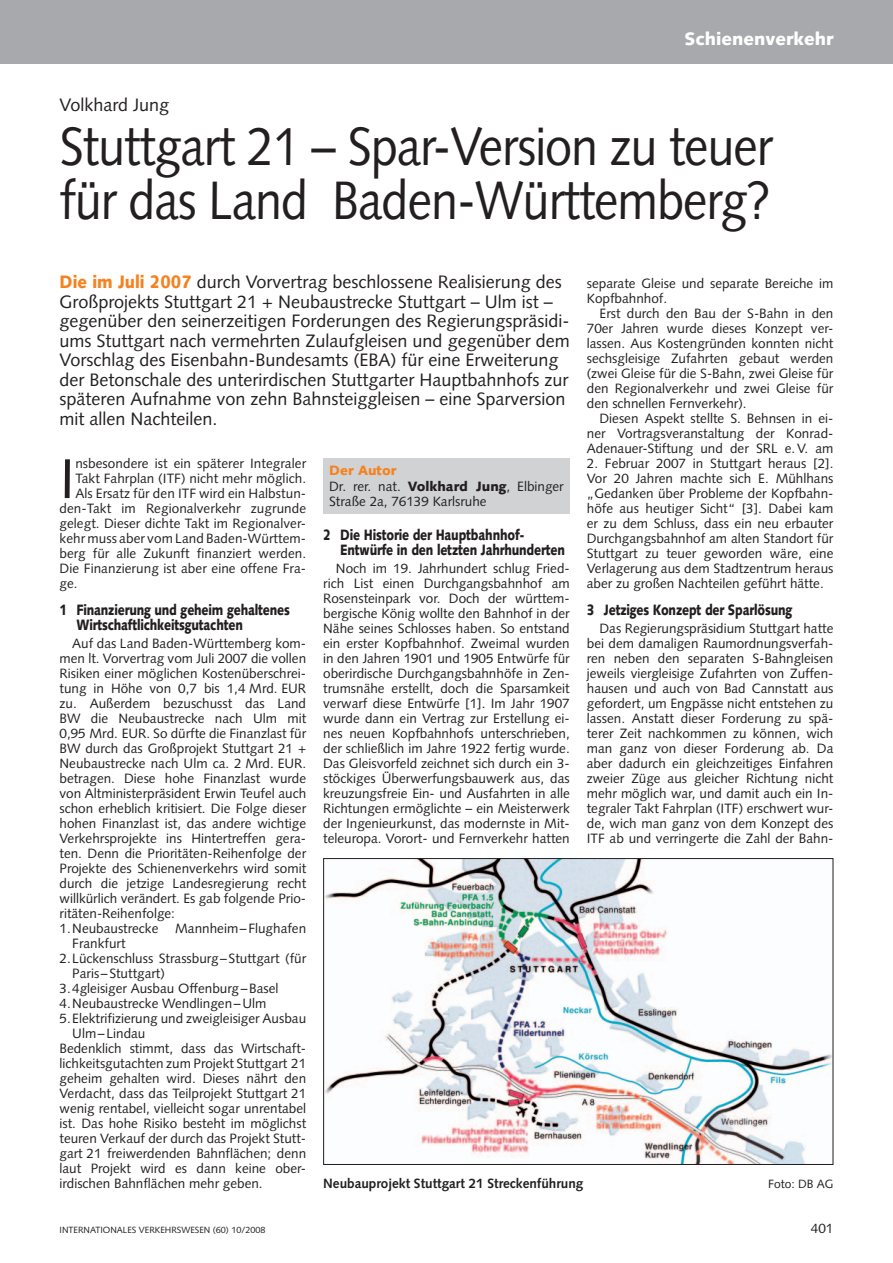
<style>
.page{position:relative;width:893px;height:1263px;background:#fff}
.page>*{position:absolute;margin:0;border:0;box-sizing:border-box;transform-origin:0 0}
.t1{font:55.95px "Syntax";color:#231f20}
.t2{font:54px/54px "Syntax";letter-spacing:-.02em;color:#231f20;scale:.9 1}
.t3{font:18px/19.5px "Syntax";color:#231f20}
.t4{font:900 18px "Syntax";color:#fff}
.t5{font:900 15px/15px "Syntax";letter-spacing:-.015em;color:#231f20;scale:.8 1}
.t6{font:13.5px/15px "Syntax";color:#231f20;text-align:justify}
.t7{font:700 13.5px "Syntax";color:#231f20}
.t8{font:12px "Syntax";color:#231f20}
.t9{font:9px "Syntax";color:#231f20}
.s1{font-weight:900;color:#f58220}
.s2{font-weight:900}
</style>
<div class="page">
<div style="left:0;top:0;width:893px;height:64px;background:#a8a9ad"></div>
<div style="left:323px;top:458px;width:247px;height:55px;background:#d1d2d4"></div>
<img style="left:325px;top:860px;width:506px;height:303px">
<div style="left:323px;top:858px;width:510px;height:307px;border:1px solid #231f20"></div>
<h3 class="t4" style="left:684px;top:32px;width:151px">Schienenverkehr</h3>
<h3 class="t3" style="left:60px;top:97px;width:111px">Volkhard Jung</h3>
<h2 class="t2" style="left:60px;top:125px;width:794px">Stuttgart 21 – Spar-Version zu teuer für das Land Baden-Württemberg?</h2>
<p class="t3" style="left:60px;top:274px;width:512px"><span class="s1">Die im Juli 2007</span> durch Vorvertrag beschlossene Realisierung des Großprojekts Stuttgart 21 + Neubaustrecke Stuttgart – Ulm ist – gegenüber den seinerzeitigen Forderungen des Regierungspräsidi&shy;ums Stuttgart nach vermehrten Zulaufgleisen und gegenüber dem Vorschlag des Eisenbahn-Bundesamts (EBA) für eine Erweiterung der Betonschale des unterirdischen Stuttgarter Hauptbahnhofs zur späteren Aufnahme von zehn Bahnsteiggleisen – eine Sparversion mit allen Nachteilen.</p>
<p class="t6" style="left:587px;top:277px;width:248px">separate Gleise und separate Bereiche im<br>Kopfbahnhof.</p>
<p class="t6" style="left:587px;top:307px;width:248px;text-indent:13px">Erst durch den Bau der S-Bahn in den 70er Jahren wurde dieses Konzept ver&shy;lassen. Aus Kostengründen konnten nicht sechsgleisige Zufahrten gebaut werden (zwei Gleise für die S-Bahn, zwei Gleise für den Regionalverkehr und zwei Gleise für den schnellen Fernverkehr).</p>
<p class="t6" style="left:587px;top:412px;width:248px;text-indent:13px">Diesen Aspekt stellte S. Behnsen in ei&shy;ner Vortragsveranstaltung der Konrad-Adenauer-Stiftung und der SRL e. V. am</p>
<p class="t6" style="left:587px;top:457px;width:248px">2. Februar 2007 in Stuttgart heraus [2].<br>Vor 20 Jahren machte sich E. Mühlhans „Gedanken über Probleme der Kopfbahn&shy;höfe aus heutiger Sicht“ [3]. Dabei kam er zu dem Schluss, dass ein neu erbauter Durchgangsbahnhof am alten Standort für Stuttgart zu teuer geworden wäre, eine Verlagerung aus dem Stadtzentrum heraus aber zu großen Nachteilen geführt hätte.</p>
<p class="t5" style="left:587px;top:604px;width:258px">3 Jetziges Konzept der Sparlösung</p>
<p class="t6" style="left:587px;top:622px;width:248px;text-indent:13px">Das Regierungspräsidium Stuttgart hatte bei dem damaligen Raumordnungsverfah&shy;ren neben den separaten S-Bahngleisen jeweils viergleisige Zufahrten von Zuffen&shy;hausen und auch von Bad Cannstatt aus gefordert, um Engpässe nicht entstehen zu lassen. Anstatt dieser Forderung zu spä&shy;terer Zeit nachkommen zu können, wich man ganz von dieser Forderung ab. Da aber dadurch ein gleichzeitiges Einfahren zweier Züge aus gleicher Richtung nicht mehr möglich war, und damit auch ein In&shy;tegraler Takt Fahrplan (ITF) erschwert wur&shy;de, wich man ganz von dem Konzept des ITF ab und verringerte die Zahl der Bahn-</p>
<p class="t6" style="left:75px;top:457px;width:232px">nsbesondere ist ein späterer Integraler</p>
<p class="t6" style="left:75px;top:472px;width:232px">Takt Fahrplan (ITF) nicht mehr möglich.</p>
<p class="t6" style="left:75px;top:487px;width:232px">Als Ersatz für den ITF wird ein Halbstun-</p>
<p class="t6" style="left:60px;top:502px;width:248px">den-Takt im Regionalverkehr zugrunde</p>
<p class="t6" style="left:60px;top:517px;width:248px">gelegt. Dieser dichte Takt im Regionalver-</p>
<p class="t6" style="left:60px;top:532px;width:248px">kehr muss aber vom Land Baden-Württem-</p>
<p class="t6" style="left:60px;top:547px;width:248px">berg für alle Zukunft finanziert werden.</p>
<p class="t6" style="left:60px;top:562px;width:248px">Die Finanzierung ist aber eine offene Fra-</p>
<p class="t6" style="left:60px;top:577px;width:20px">ge.</p>
<p class="t5" style="left:77px;top:604px;width:268px;text-indent:-17px">1 Finanzierung und geheim gehaltenes<br>Wirtschaftlichkeitsgutachten</p>
<p class="t6" style="left:60px;top:637px;width:248px;text-indent:13px">Auf das Land Baden-Württemberg kom&shy;men lt. Vorvertrag vom Juli 2007 die vollen Risiken einer möglichen Kostenüberschrei&shy;tung in Höhe von 0,7 bis 1,4 Mrd. EUR zu. Außerdem bezuschusst das Land BW die Neubaustrecke nach Ulm mit 0,95 Mrd. EUR. So dürfte die Finanzlast für BW durch das Großprojekt Stuttgart 21 + Neubaustrecke nach Ulm ca. 2 Mrd. EUR. betragen. Diese hohe Finanzlast wurde von Altministerpräsident Erwin Teufel auch schon erheblich kritisiert. Die Folge dieser hohen Finanzlast ist, das andere wichtige Verkehrsprojekte ins Hintertreffen gera&shy;ten. Denn die Prioritäten-Reihenfolge der Projekte des Schienenverkehrs wird somit durch die jetzige Landesregierung recht willkürlich verändert. Es gab folgende Prio&shy;ritäten-Reihenfolge:</p>
<p class="t6" style="left:72px;top:922px;width:235px;text-indent:-13px">1. Neubaustrecke Mannheim – Flughafen<br>Frank furt</p>
<p class="t6" style="left:72px;top:952px;width:235px;text-indent:-13px">2. Lückenschluss Strassburg – Stuttgart (für<br>Paris – Stuttgart)</p>
<p class="t6" style="left:60px;top:982px;width:220px">3. 4gleisiger Ausbau Offenburg – Basel</p>
<p class="t6" style="left:60px;top:997px;width:208px">4. Neubaustrecke Wendlingen – Ulm</p>
<p class="t6" style="left:60px;top:1012px;width:248px">5. Elektrifizierung und zweigleisiger Ausbau</p>
<p class="t6" style="left:72px;top:1027px;width:75px">Ulm – Lindau</p>
<p class="t6" style="left:60px;top:1042px;width:248px">Bedenklich stimmt, dass das Wirtschaft-</p>
<p class="t6" style="left:60px;top:1057px;width:248px">lichkeitsgutachten zum Projekt Stuttgart 21</p>
<p class="t6" style="left:60px;top:1072px;width:248px">geheim gehalten wird. Dieses nährt den</p>
<p class="t6" style="left:60px;top:1087px;width:248px">Verdacht, dass das Teilprojekt Stuttgart 21</p>
<p class="t6" style="left:60px;top:1102px;width:248px">wenig rentabel, vielleicht sogar unrentabel</p>
<p class="t6" style="left:60px;top:1117px;width:248px">ist. Das hohe Risiko besteht im möglichst</p>
<p class="t6" style="left:60px;top:1132px;width:248px">teuren Verkauf der durch das Projekt Stutt-</p>
<p class="t6" style="left:60px;top:1147px;width:248px">gart 21 freiwerdenden Bahnflächen; denn</p>
<p class="t6" style="left:60px;top:1162px;width:248px">laut Projekt wird es dann keine ober-</p>
<p class="t6" style="left:60px;top:1177px;width:205px">irdischen Bahnflächen mehr geben.</p>
<h1 class="t1" style="left:60px;top:456px;width:17px">I</h1>
<p class="t6" style="left:329px;top:463px;width:236px;line-height:16px"><span class="s1">Der Autor<br></span>Dr. rer. nat. <span class="s2">Volkhard Jung</span>, Elbinger</p>
<p class="t6" style="left:329px;top:495px;width:159px">Straße 2a, 76139 Karlsruhe</p>
<p class="t5" style="left:340px;top:529px;width:283px;text-indent:-17px">2 Die Historie der Hauptbahnhof-<br>Entwürfe in den letzten Jahrhunderten</p>
<p class="t6" style="left:323px;top:562px;width:248px;text-indent:13px">Noch im 19. Jahrhundert schlug Fried&shy;rich List einen Durchgangsbahnhof am Rosensteinpark vor. Doch der württem&shy;bergische König wollte den Bahnhof in der Nähe seines Schlosses haben. So entstand ein erster Kopfbahnhof. Zweimal wurden in den Jahren 1901 und 1905 Entwürfe für oberirdische Durchgangsbahnhöfe in Zen&shy;trumsnähe erstellt, doch die Sparsamkeit verwarf diese Entwürfe [1]. Im Jahr 1907 wurde dann ein Vertrag zur Erstellung ei&shy;nes neuen Kopfbahnhofs unterschrieben, der schließlich im Jahre 1922 fertig wurde.<br>Das Gleisvorfeld zeichnet sich durch ein 3- stöckiges Überwerfungsbauwerk aus, das kreuzungsfreie Ein- und Ausfahrten in alle Richtungen ermöglichte – ein Meisterwerk der Ingenieurkunst, das modernste in Mit&shy;teleuropa. Vorort- und Fernverkehr hatten</p>
<p class="t7" style="left:323px;top:1178px;width:262px">Neubauprojekt Stuttgart 21 Streckenführung</p>
<p class="t8" style="left:768px;top:1179px;width:67px">Foto: DB AG</p>
<p class="t9" style="left:60px;top:1226px;width:207px">INTERNATIONALES VERKEHRSWESEN (60) 10/2008</p>
<p class="t6" style="left:811px;top:1222px;width:24px">401</p>
</div>
